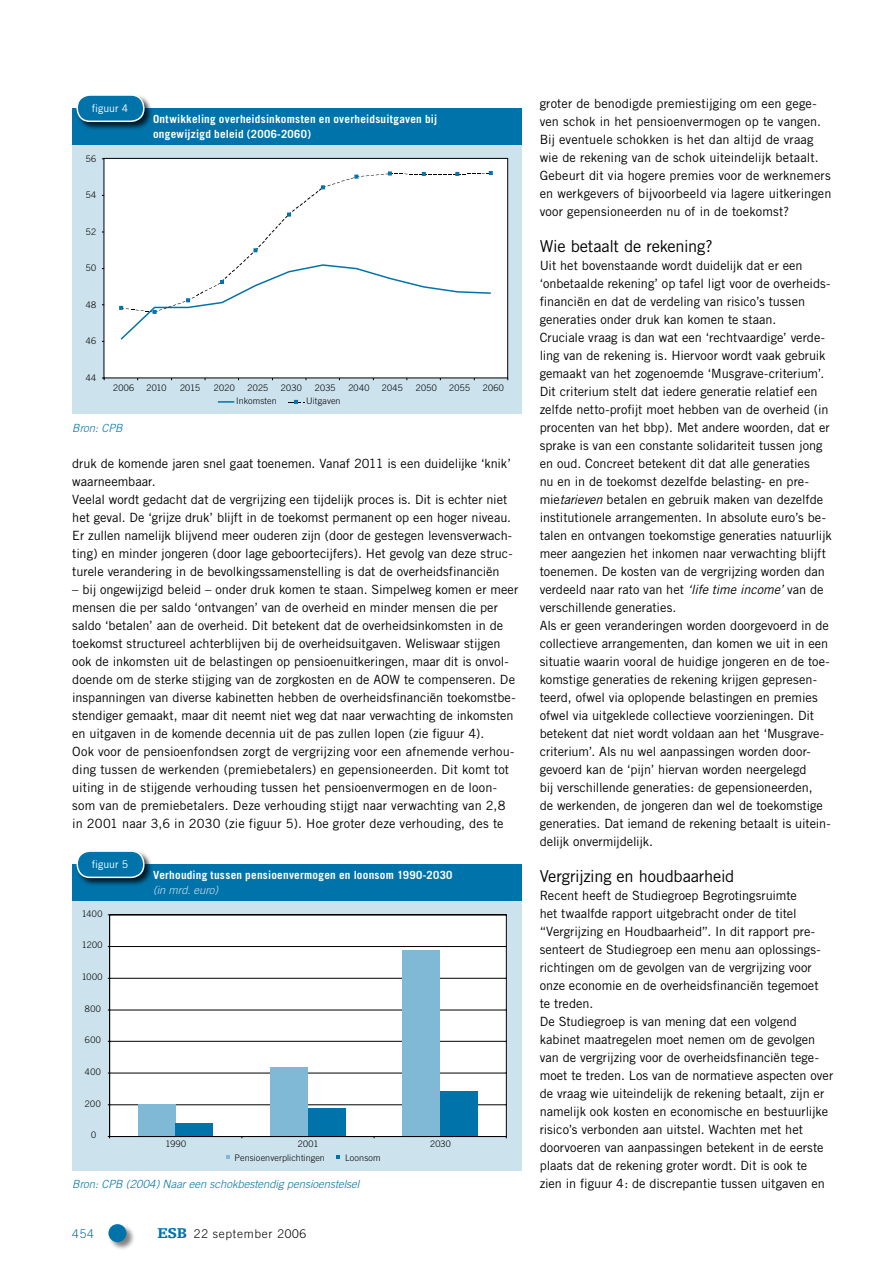
<style>
.page{position:relative;width:893px;height:1263px;background:#fff}
.page>*{position:absolute;margin:0;border:0;box-sizing:border-box;transform-origin:0 0}
.t1{font:16.5px "Trade Gothic";letter-spacing:-.015em;color:#000}
.t2{font:12.75px/18px "Trade Gothic";color:#000}
.t3{font:300 12px "Trade Gothic";letter-spacing:.06em;color:#000}
.t4{font:300 12px "Trade Gothic";color:#0073aa}
.t5{font:700 11.25px/15px "Trade Gothic";letter-spacing:.02em;color:#fff}
.t6{font:italic 300 11.25px "Trade Gothic";color:#0073aa}
.t7{font:italic 300 11.25px "Trade Gothic";letter-spacing:-.005em;color:#cce3ee}
.t8{font:10.5px "Trade Gothic";color:#fff}
.t9{font:300 9px "Trade Gothic";letter-spacing:.03em;color:#000}
.t10{font:300 9px "Trade Gothic";letter-spacing:.01em;color:#000}
.t11{font:300 9px "Trade Gothic";letter-spacing:.005em;color:#000}
.s1{font-family:"Egyptienne F";font-weight:900;font-size:15px;color:#0073aa}
.s2{font-style:italic}
</style>
<div class="page">
<div style="left:107px;top:1223px;width:29px;height:29px;background:#000;opacity:.5"></div>
<div style="left:108px;top:1224px;width:18px;height:18px;background:#0073aa;border-radius:50%"></div>
<div style="left:72px;top:882px;width:450px;height:288px;background:#cce3ee"></div>
<div style="left:72px;top:864px;width:450px;height:36px;background:#0073aa"></div>
<div style="left:72px;top:122px;width:450px;height:292px;background:#cce3ee"></div>
<div style="left:72px;top:108px;width:450px;height:36px;background:#0073aa"></div>
<div style="left:104px;top:158px;width:404px;height:220px;background:#fff"></div>
<div style="left:104px;top:158px;width:404px;height:220px;border:1px solid #000"></div>
<svg style="left:119px;top:171px;width:374px;height:169px"></svg>
<svg style="left:218px;top:401px;width:16px;height:2px"></svg>
<svg style="left:288px;top:400px;width:16px;height:4px"></svg>
<svg style="left:110px;top:914px;width:397px;height:222px;background:#f4f4f4"></svg>
<div style="left:138px;top:1104px;width:38px;height:32px;background:#80b9d5"></div>
<div style="left:270px;top:1067px;width:38px;height:69px;background:#80b9d5"></div>
<div style="left:402px;top:950px;width:38px;height:186px;background:#80b9d5"></div>
<div style="left:176px;top:1123px;width:37px;height:13px;background:#0073aa"></div>
<div style="left:308px;top:1108px;width:37px;height:28px;background:#0073aa"></div>
<div style="left:440px;top:1091px;width:38px;height:45px;background:#0073aa"></div>
<hr style="left:109px;top:915px;width:1px;height:221px;background:#000">
<hr style="left:110px;top:1136px;width:396px;height:1px;background:#000">
<svg style="left:227px;top:1155px;width:3px;height:4px"></svg>
<svg style="left:336px;top:1155px;width:4px;height:4px"></svg>
<div style="left:76px;top:93px;width:78px;height:39px;background:#000;opacity:.75"></div>
<div style="left:77px;top:95px;width:67px;height:26px;background:#0073aa;border-radius:13px"></div>
<div style="left:76px;top:94px;width:69px;height:28px;border:2px solid #fff;border-radius:13px"></div>
<div style="left:76px;top:849px;width:78px;height:39px;background:#000;opacity:.75"></div>
<div style="left:77px;top:851px;width:67px;height:26px;background:#0073aa;border-radius:13px"></div>
<div style="left:76px;top:850px;width:69px;height:28px;border:2px solid #fff;border-radius:13px"></div>
<p class="t8" style="left:92px;top:102px;width:38px">figuur 4</p>
<p class="t9" style="left:86px;top:153px;width:12px">56</p>
<p class="t9" style="left:86px;top:190px;width:12px">54</p>
<p class="t9" style="left:86px;top:226px;width:12px">52</p>
<p class="t9" style="left:86px;top:263px;width:12px">50</p>
<p class="t9" style="left:86px;top:299px;width:12px">48</p>
<p class="t9" style="left:86px;top:336px;width:12px">46</p>
<p class="t9" style="left:86px;top:372px;width:12px">44</p>
<p class="t5" style="left:153px;top:111px;width:286px">Ontwikkeling overheidsinkomsten en overheidsuitgaven bij ongewijzigd beleid (2006-2060)</p>
<p class="t9" style="left:113px;top:382px;width:23px">2006</p>
<p class="t9" style="left:147px;top:382px;width:21px">2010</p>
<p class="t9" style="left:180px;top:382px;width:21px">2015</p>
<p class="t9" style="left:214px;top:382px;width:22px">2020</p>
<p class="t9" style="left:247px;top:382px;width:22px">2025</p>
<p class="t9" style="left:281px;top:382px;width:22px">2030</p>
<p class="t9" style="left:315px;top:382px;width:22px">2035</p>
<p class="t9" style="left:348px;top:382px;width:23px">2040</p>
<p class="t9" style="left:382px;top:382px;width:22px">2045</p>
<p class="t9" style="left:416px;top:382px;width:22px">2050</p>
<p class="t9" style="left:449px;top:382px;width:22px">2055</p>
<p class="t9" style="left:483px;top:382px;width:23px">2060</p>
<p class="t10" style="left:236px;top:396px;width:42px">Inkomsten</p>
<p class="t11" style="left:306px;top:396px;width:36px">Uitgaven</p>
<p class="t6" style="left:72px;top:421px;width:52px">Bron: CPB</p>
<p class="t2" style="left:72px;top:454px;width:442px">druk de komende jaren snel gaat toenemen. Vanaf 2011 is een duidelijke ‘knik’ waarneembaar.<br>Veelal wordt gedacht dat de vergrijzing een tijdelijk proces is. Dit is echter niet het geval. De ‘grijze druk’ blijft in de toekomst permanent op een hoger niveau.<br>Er zullen namelijk blijvend meer ouderen zijn (door de gestegen levensverwach&shy;ting) en minder jongeren (door lage geboortecijfers). Het gevolg van deze struc&shy;turele verandering in de bevolkingssamenstelling is dat de overheidsfinanciën</p>
<p class="t2" style="left:72px;top:580px;width:447px">– bij ongewijzigd beleid – onder druk komen te staan. Simpelweg komen er meer mensen die per saldo ‘ontvangen’ van de overheid en minder mensen die per saldo ‘betalen’ aan de overheid. Dit betekent dat de overheidsinkomsten in de toekomst structureel achterblijven bij de overheidsuitgaven. Weliswaar stijgen ook de inkomsten uit de belastingen op pensioenuitkeringen, maar dit is onvol&shy;doende om de sterke stijging van de zorgkosten en de AOW te compenseren. De inspanningen van diverse kabinetten hebben de overheidsfinanciën toekomstbe&shy;stendiger gemaakt, maar dit neemt niet weg dat naar verwachting de inkomsten en uitgaven in de komende decennia uit de pas zullen lopen (zie figuur 4).<br>Ook voor de pensioenfondsen zorgt de vergrijzing voor een afnemende verhou&shy;ding tussen de werkenden (premiebetalers) en gepensioneerden. Dit komt tot uiting in de stijgende verhouding tussen het pensioenvermogen en de loon&shy;som van de premiebetalers. Deze verhouding stijgt naar verwachting van 2,8 in 2001 naar 3,6 in 2030 (zie figuur 5). Hoe groter deze verhouding, des te</p>
<p class="t8" style="left:92px;top:858px;width:38px">figuur 5</p>
<p class="t9" style="left:82px;top:908px;width:22px">1400</p>
<p class="t9" style="left:82px;top:940px;width:22px">1200</p>
<p class="t9" style="left:82px;top:972px;width:22px">1000</p>
<p class="t9" style="left:85px;top:1003px;width:17px">800</p>
<p class="t9" style="left:85px;top:1035px;width:17px">600</p>
<p class="t9" style="left:85px;top:1066px;width:17px">400</p>
<p class="t9" style="left:85px;top:1098px;width:17px">200</p>
<p class="t9" style="left:91px;top:1130px;width:7px">0</p>
<p class="t5" style="left:153px;top:867px;width:301px">Verhouding tussen pensioenvermogen en loonsom 1990-2030</p>
<p class="t7" style="left:153px;top:883px;width:67px">(in mrd. euro)</p>
<p class="t9" style="left:166px;top:1138px;width:22px">1990</p>
<p class="t9" style="left:298px;top:1138px;width:22px">2001</p>
<p class="t9" style="left:430px;top:1138px;width:22px">2030</p>
<p class="t10" style="left:235px;top:1152px;width:92px">Pensioenverplichtingen</p>
<p class="t9" style="left:345px;top:1152px;width:37px">Loonsom</p>
<p class="t6" style="left:72px;top:1177px;width:289px">Bron: CPB (2004) Naar een schokbestendig pensioenstelsel</p>
<p class="t4" style="left:72px;top:1226px;width:23px">454</p>
<p class="t3" style="left:157px;top:1226px;width:150px"><span class="s1">ESB</span> 22 september 2006</p>
<p class="t2" style="left:540px;top:94px;width:293px">groter de benodigde premiestijging om een gege&shy;ven schok in het pensioenvermogen op te vangen.<br>Bij eventuele schokken is het dan altijd de vraag wie de rekening van de schok uiteindelijk betaalt.<br>Gebeurt dit via hogere premies voor de werknemers en werkgevers of bijvoorbeeld via lagere uitkeringen voor gepensioneerden nu of in de toekomst?</p>
<p class="t1" style="left:540px;top:236px;width:175px">Wie betaalt de rekening?</p>
<p class="t2" style="left:540px;top:256px;width:294px">Uit het bovenstaande wordt duidelijk dat er een ‘onbetaalde rekening’ op tafel ligt voor de overheids&shy;financiën en dat de verdeling van risico’s tussen generaties onder druk kan komen te staan.<br>Cruciale vraag is dan wat een ‘rechtvaardige’ verde&shy;ling van de rekening is. Hiervoor wordt vaak gebruik gemaakt van het zogenoemde ‘Musgrave-criterium’.<br>Dit criterium stelt dat iedere generatie relatief een zelfde netto-profijt moet hebben van de overheid (in procenten van het bbp). Met andere woorden, dat er sprake is van een constante solidariteit tussen jong en oud. Concreet betekent dit dat alle generaties<br>nu en in de toekomst dezelfde belasting- en pre&shy;mie<span class="s2">tarieven</span> betalen en gebruik maken van dezelfde institutionele arrangementen. In absolute euro’s be&shy;talen en ontvangen toekomstige generaties natuurlijk meer aangezien het inkomen naar verwachting blijft toenemen. De kosten van de vergrijzing worden dan verdeeld naar rato van het <span class="s2">‘life time income’</span> van de verschillende generaties.<br>Als er geen veranderingen worden doorgevoerd in de collectieve arrangementen, dan komen we uit in een situatie waarin vooral de huidige jongeren en de toe&shy;komstige generaties de rekening krijgen gepresen&shy;teerd, ofwel via oplopende belastingen en premies ofwel via uitgeklede collectieve voorzieningen. Dit betekent dat niet wordt voldaan aan het ‘Musgrave&shy;criterium’. Als nu wel aanpassingen worden door&shy;gevoerd kan de ‘pijn’ hiervan worden neergelegd<br>bij verschillende generaties: de gepensioneerden,<br>de werkenden, de jongeren dan wel de toekomstige generaties. Dat iemand de rekening betaalt is uitein&shy;delijk onvermijdelijk.</p>
<p class="t1" style="left:540px;top:866px;width:196px">Vergrijzing en houdbaarheid</p>
<p class="t2" style="left:540px;top:886px;width:295px">Recent heeft de Studiegroep Begrotingsruimte<br>het twaalfde rapport uitgebracht onder de titel “Vergrijzing en Houdbaarheid”. In dit rapport pre&shy;senteert de Studiegroep een menu aan oplossings&shy;richtingen om de gevolgen van de vergrijzing voor onze economie en de overheidsfinanciën tegemoet<br>te treden.<br>De Studiegroep is van mening dat een volgend kabinet maatregelen moet nemen om de gevolgen van de vergrijzing voor de overheidsfinanciën tege&shy;moet te treden. Los van de normatieve aspecten over de vraag wie uiteindelijk de rekening betaalt, zijn er namelijk ook kosten en economische en bestuurlijke risico’s verbonden aan uitstel. Wachten met het doorvoeren van aanpassingen betekent in de eerste plaats dat de rekening groter wordt. Dit is ook te<br>zien in figuur 4: de discrepantie tussen uitgaven en</p>
</div>
